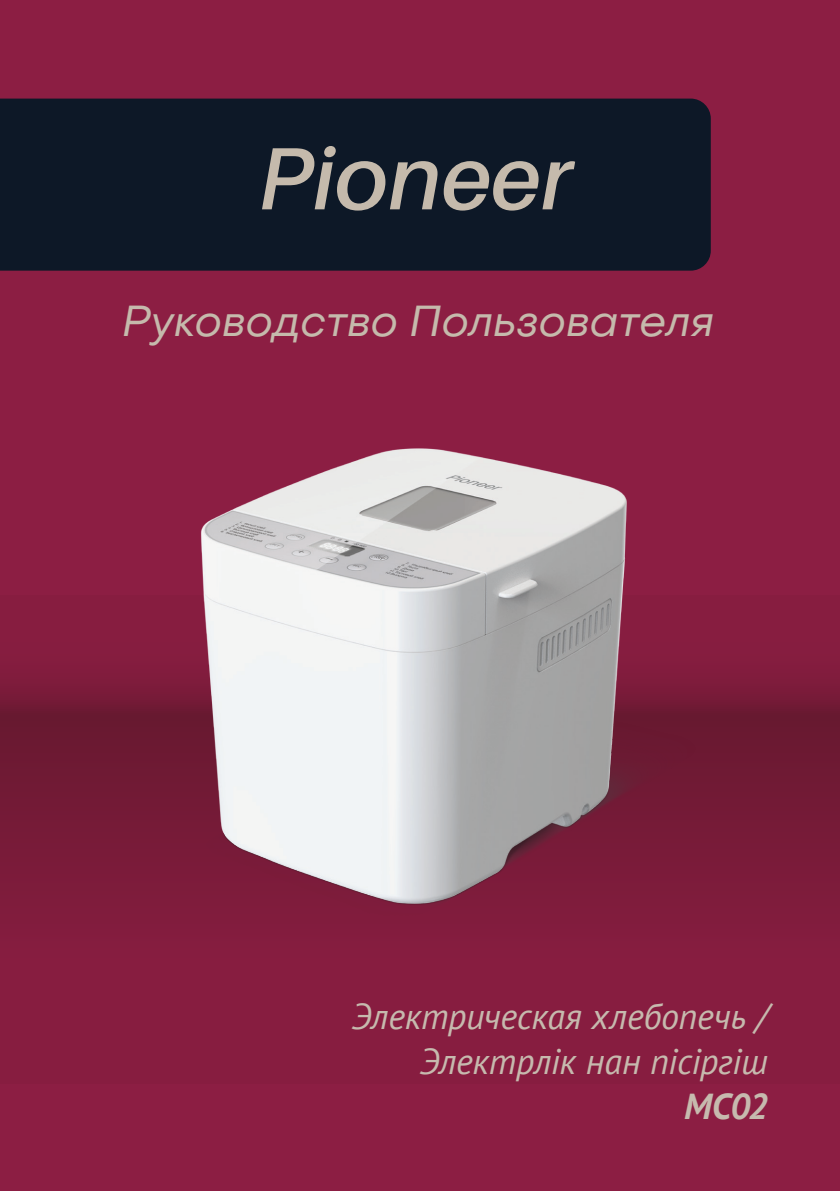
<style>
.page{position:relative;width:840px;height:1191px;background:#fff}
.page>*{position:absolute;margin:0;border:0;box-sizing:border-box;transform-origin:0 0}
.t1{font:italic 43px "Object Sans";color:#c5baac}
.t2{font:italic 36px "PT Sans";letter-spacing:-.01em;color:#c6baae}
.t3{font:italic 700 36px "PT Sans";color:#c6baae}
</style>
<div class="page">
<div style="left:0;top:0;width:839px;height:1191px;background:#8c1e43"></div>
<svg style="left:0;top:673px;width:839px;height:251px"></svg>
<div style="left:0;top:99px;width:710px;height:172px;background:#0d1827"></div>
<svg style="left:324px;top:146px;width:11px;height:11px"></svg>
<svg style="left:262px;top:148px;width:175px;height:63px;background:#4f5257"></svg>
<svg style="left:443px;top:161px;width:132px;height:50px;background:#5f6062"></svg>
<img style="left:137px;top:448px;width:572px;height:476px">
<p class="t1" style="left:122px;top:294px;width:593px">Руководство Пользователя</p>
<p class="t2" style="left:351px;top:994px;width:417px">Электрическая хлебопечь /</p>
<p class="t2" style="left:419px;top:1038px;width:350px">Электрлік нан пісіргіш</p>
<p class="t3" style="left:683px;top:1082px;width:85px">MC02</p>
</div>
